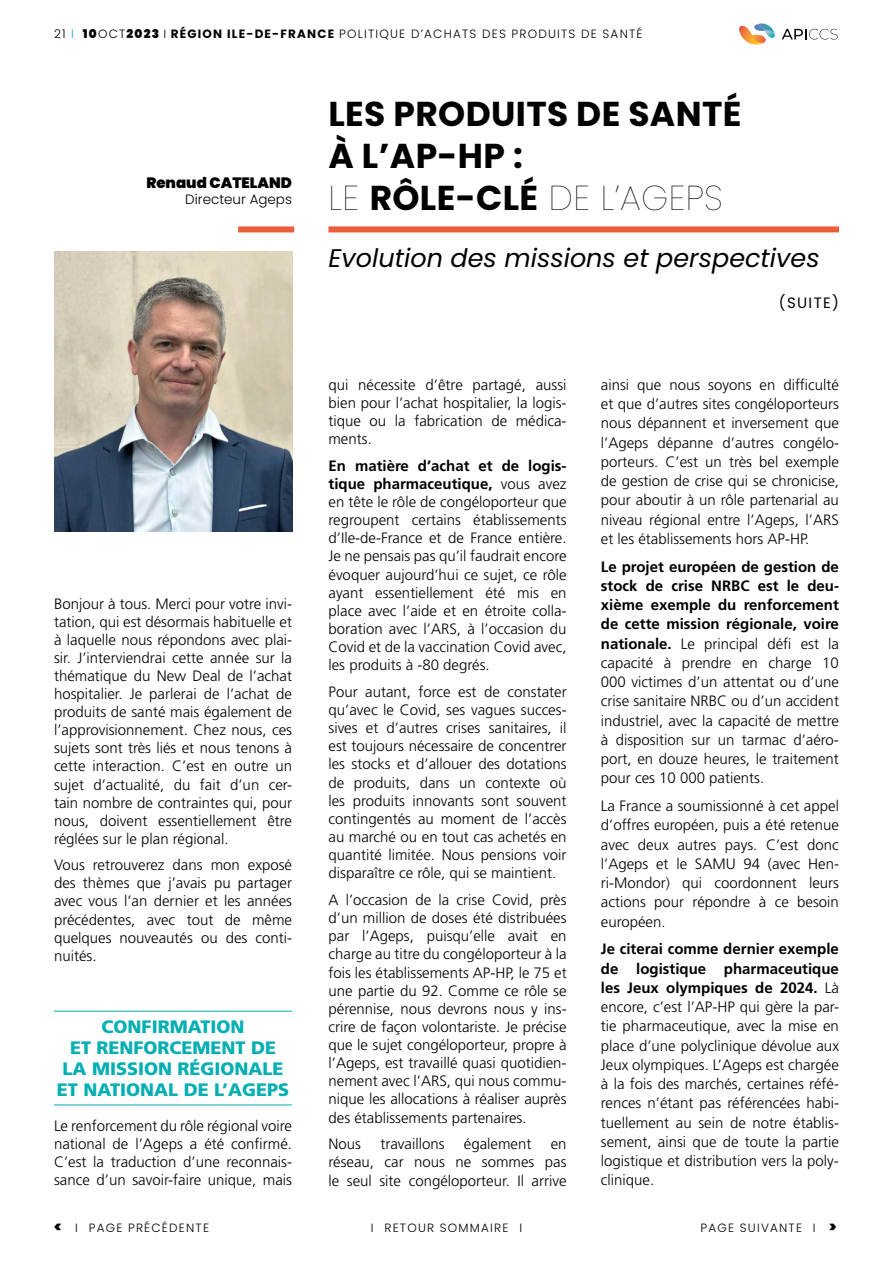
<style>
.page{position:relative;width:893px;height:1263px;background:#fff}
.page>*{position:absolute;margin:0;border:0;box-sizing:border-box;transform-origin:0 0}
.t1{font:700 34.5px/42px "Poppins";letter-spacing:.01em;color:#000}
.t2{font:italic 25.5px "Poppins";color:#000}
.t3{font:900 18px/21.1px "Frutiger LT Std";color:#04afb3;text-align:center}
.t4{font:300 15px/18.1px "Frutiger LT Std";color:#000;text-align:justify}
.t5{font:900 15px "Poppins";color:#000}
.t6{font:15px "Poppins";letter-spacing:.09em;color:#000}
.t7{font:300 13.5px "Poppins";color:#000}
.t8{font:300 12px "Poppins";letter-spacing:.1em;color:#000}
.s1{color:#04afb3}
.s2{font-weight:900}
.s3{font-weight:700}
.s4{font-weight:900;font-size:15px}
.s5{font-weight:100}
</style>
<div class="page">
<svg style="left:739px;top:25px;width:27px;height:20px"></svg>
<img style="left:755px;top:35px;width:20px;height:3px">
<img style="left:755px;top:24px;width:20px;height:11px">
<svg style="left:782px;top:29px;width:56px;height:11px"></svg>
<div style="left:238px;top:226px;width:56px;height:6px;background:#eb5d3b"></div>
<img style="left:54px;top:252px;width:238px;height:279px">
<hr style="left:54px;top:1011px;width:238px;height:1px;background:#04afb3">
<hr style="left:54px;top:1104px;width:238px;height:1px;background:#04afb3">
<div style="left:328px;top:226px;width:511px;height:6px;background:#eb5d3b"></div>
<p class="t8" style="left:54px;top:27px;width:590px">21 <span class="s1">I</span> <span class="s2">10</span>OCT<span class="s2">2023</span> I <span class="s3">RÉGION ILE-DE-FRANCE</span> POLITIQUE D’ACHATS DES PRODUITS DE SANTÉ</p>
<p class="t5" style="left:146px;top:174px;width:147px">Renaud CATELAND</p>
<p class="t7" style="left:185px;top:192px;width:108px">Directeur Ageps</p>
<p class="t4" style="left:54px;top:595px;width:240px">Bonjour à tous. Merci pour votre invi&shy;tation, qui est désormais habituelle et à laquelle nous répondons avec plai&shy;sir. J’interviendrai cette année sur la thématique du New Deal de l’achat hospitalier. Je parlerai de l’achat de produits de santé mais également de l’approvisionnement. Chez nous, ces sujets sont très liés et nous tenons à cette interaction. C’est en outre un sujet d’actualité, du fait d’un cer&shy;tain nombre de contraintes qui, pour nous, doivent essentiellement être réglées sur le plan régional.</p>
<p class="t4" style="left:54px;top:856px;width:240px">Vous retrouverez dans mon exposé des thèmes que j’avais pu partager avec vous l’an dernier et les années précédentes, avec tout de même quelques nouveautés ou des conti&shy;nuités.</p>
<p class="t3" style="left:57px;top:1016px;width:234px">CONFIRMATION<br>ET RENFORCEMENT DE<br>LA MISSION RÉGIONALE<br>ET NATIONAL DE L’AGEPS</p>
<p class="t4" style="left:54px;top:1117px;width:240px">Le renforcement du rôle régional voire national de l’Ageps a été confirmé.<br>C’est la traduction d’une reconnais&shy;sance d’un savoir-faire unique, mais</p>
<p class="t8" style="left:54px;top:1221px;width:157px"><span class="s4">&lt;</span> I PAGE PRÉCÉDENTE</p>
<h1 class="t1" style="left:328px;top:93px;width:414px">LES PRODUITS DE SANTÉ<br>À L’AP-HP :<br><span class="s5">LE</span> RÔLE-CLÉ <span class="s5">DE L’AGEPS</span></h1>
<h2 class="t2" style="left:328px;top:243px;width:493px">Evolution des missions et perspectives</h2>
<p class="t4" style="left:328px;top:376px;width:240px">qui nécessite d’être partagé, aussi bien pour l’achat hospitalier, la logis&shy;tique ou la fabrication de médica&shy;ments.</p>
<p class="t4" style="left:328px;top:457px;width:240px"><span class="s3">En matière d’achat et de logis&shy;tique pharmaceutique,</span> vous avez en tête le rôle de congéloporteur que regroupent certains établissements d’Ile-de-France et de France entière.<br>Je ne pensais pas qu’il faudrait encore évoquer aujourd’hui ce sujet, ce rôle ayant essentiellement été mis en place avec l’aide et en étroite colla&shy;boration avec l’ARS, à l’occasion du Covid et de la vaccination Covid avec, les produits à -80 degrés.</p>
<p class="t4" style="left:328px;top:683px;width:240px">Pour autant, force est de constater qu’avec le Covid, ses vagues succes&shy;sives et d’autres crises sanitaires, il est toujours nécessaire de concentrer les stocks et d’allouer des dotations de produits, dans un contexte où les produits innovants sont souvent contingentés au moment de l’accès au marché ou en tout cas achetés en quantité limitée. Nous pensions voir disparaître ce rôle, qui se maintient.</p>
<p class="t4" style="left:328px;top:891px;width:240px">A l’occasion de la crise Covid, près d’un million de doses été distribuées par l’Ageps, puisqu’elle avait en charge au titre du congéloporteur à la fois les établissements AP-HP, le 75 et une partie du 92. Comme ce rôle se pérennise, nous devrons nous y ins&shy;crire de façon volontariste. Je précise que le sujet congéloporteur, propre à l’Ageps, est travaillé quasi quotidien&shy;nement avec l’ARS, qui nous commu&shy;nique les allocations à réaliser auprès des établissements partenaires.</p>
<p class="t4" style="left:328px;top:1135px;width:34px">Nous</p>
<p class="t4" style="left:380px;top:1135px;width:66px">travaillons</p>
<p class="t4" style="left:464px;top:1135px;width:69px">également</p>
<p class="t4" style="left:328px;top:1135px;width:240px;text-indent:222px">en réseau, car nous ne sommes pas le seul site congéloporteur. Il arrive</p>
<p class="t6" style="left:779px;top:294px;width:62px">(SUITE)</p>
<p class="t4" style="left:601px;top:375px;width:240px;line-height:19.2px">ainsi que nous soyons en difficulté et que d’autres sites congéloporteurs nous dépannent et inversement que l’Ageps dépanne d’autres congélo&shy;porteurs. C’est un très bel exemple de gestion de crise qui se chronicise, pour aboutir à un rôle partenarial au niveau régional entre l’Ageps, l’ARS et les établissements hors AP-HP.</p>
<p class="t4" style="left:601px;top:557px;width:240px;line-height:19.2px"><span class="s3">Le projet européen de gestion de stock de crise NRBC est le deu&shy;xième exemple du renforcement de cette mission régionale, voire nationale.</span> Le principal défi est la capacité à prendre en charge 10<br>000 victimes d’un attentat ou d’une crise sanitaire NRBC ou d’un accident industriel, avec la capacité de mettre à disposition sur un tarmac d’aéro&shy;port, en douze heures, le traitement pour ces 10 000 patients.</p>
<p class="t4" style="left:601px;top:796px;width:240px;line-height:19.2px">La France a soumissionné à cet appel d’offres européen, puis a été retenue avec deux autres pays. C’est donc l’Ageps et le SAMU 94 (avec Hen&shy;ri-Mondor) qui coordonnent leurs actions pour répondre à ce besoin européen.</p>
<p class="t4" style="left:601px;top:940px;width:240px;line-height:19.2px"><span class="s3">Je citerai comme dernier exemple de logistique pharmaceutique les Jeux olympiques de 2024.</span> Là encore, c’est l’AP-HP qui gère la par&shy;tie pharmaceutique, avec la mise en place d’une polyclinique dévolue aux Jeux olympiques. L’Ageps est chargée à la fois des marchés, certaines réfé&shy;rences n’étant pas référencées habi&shy;tuellement au sein de notre établis&shy;sement, ainsi que de toute la partie logistique et distribution vers la poly&shy;clinique.</p>
<p class="t8" style="left:371px;top:1221px;width:153px">I RETOUR SOMMAIRE I</p>
<p class="t8" style="left:701px;top:1221px;width:137px">PAGE SUIVANTE I <span class="s4">&gt;</span></p>
</div>
